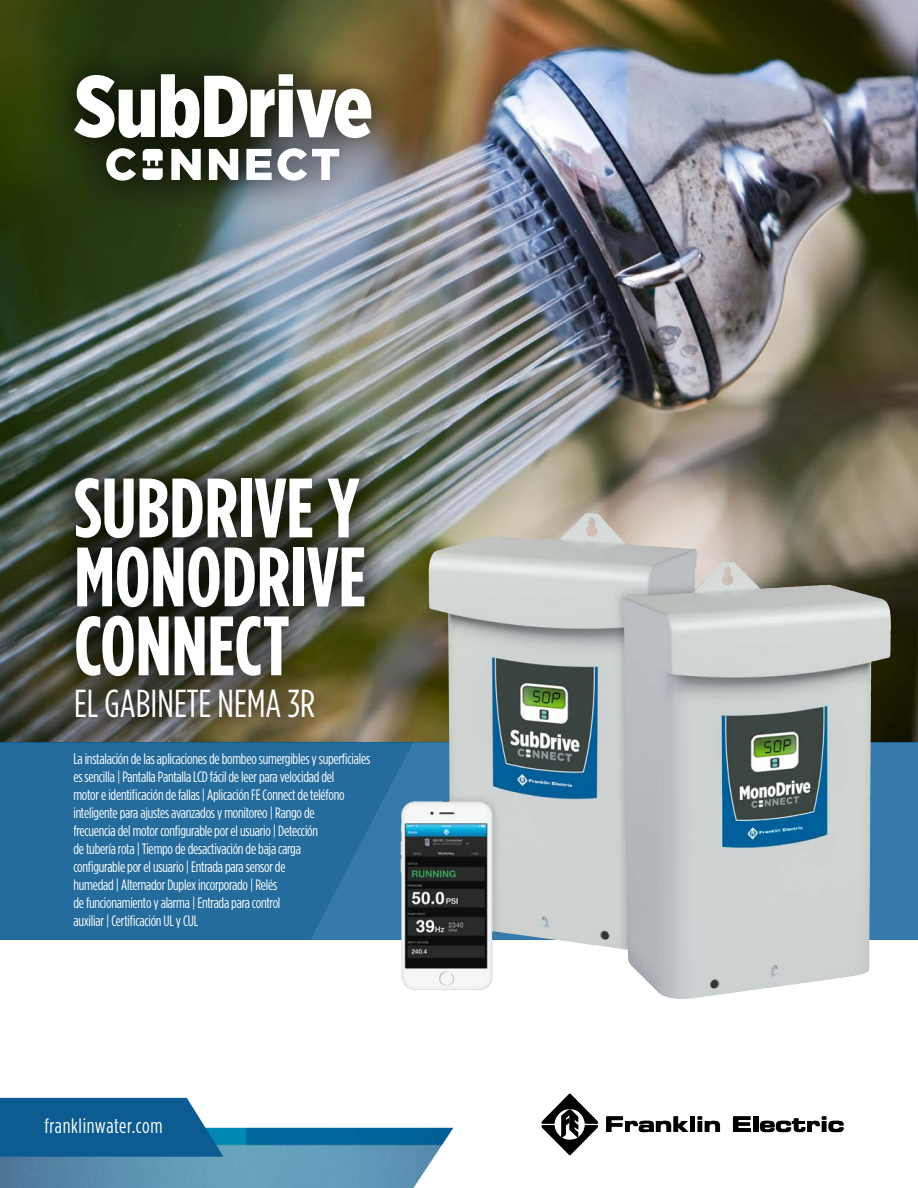
<style>
.page{position:relative;width:918px;height:1188px;background:#fff}
.page>*{position:absolute;margin:0;border:0;box-sizing:border-box;transform-origin:0 0}
.t1{font:700 84px/69px "Gotham Condensed";color:#fff;text-align:justify}
.t2{font:39px "Gotham Condensed";color:#fff}
.t3{font:20.7px "Gotham Condensed";letter-spacing:.03em;color:#fff}
.t4{font:15px/18px "Gotham Condensed";letter-spacing:-.015em;color:#fff}
</style>
<div class="page">
<img style="left:0;top:0;width:918px;height:742px">
<img style="left:39px;top:441px;width:361px;height:301px">
<div style="left:51px;top:454px;width:338px;height:288px;background:#000;opacity:.75"></div>
<div style="left:0;top:742px;width:918px;height:198px;background:#246c9d"></div>
<svg style="left:310px;top:742px;width:608px;height:197px;fill:#357aaa"></svg>
<div style="left:41px;top:40px;width:365px;height:176px;background:#000;opacity:.85"></div>
<svg style="left:106px;top:148px;width:30px;height:33px"></svg>
<svg style="left:171px;top:149px;width:30px;height:31px"></svg>
<svg style="left:209px;top:149px;width:29px;height:31px"></svg>
<svg style="left:246px;top:149px;width:26px;height:31px"></svg>
<svg style="left:278px;top:148px;width:61px;height:33px"></svg>
<svg style="left:74px;top:75px;width:81px;height:63px"></svg>
<svg style="left:161px;top:74px;width:210px;height:64px"></svg>
<svg style="left:143px;top:149px;width:20px;height:31px"></svg>
<hr style="left:690px;top:1116px;width:4px;height:16px;background:#000">
<hr style="left:753px;top:1116px;width:4px;height:16px;background:#000">
<img style="left:0;top:1128px;width:453px;height:60px">
<svg style="left:0;top:1098px;width:223px;height:59px;background:#1b6799"></svg>
<svg style="left:606px;top:1116px;width:83px;height:16px"></svg>
<hr style="left:691px;top:1116px;width:4px;height:16px;background:#000">
<svg style="left:697px;top:1116px;width:23px;height:16px"></svg>
<svg style="left:733px;top:1116px;width:18px;height:16px"></svg>
<hr style="left:754px;top:1116px;width:4px;height:16px;background:#000">
<svg style="left:760px;top:1116px;width:84px;height:16px"></svg>
<svg style="left:542px;top:1094px;width:56px;height:61px"></svg>
<img style="left:401px;top:513px;width:469px;height:486px">
<h1 class="t1" style="left:74px;top:473px;width:294px">SUBDRIVE Y MONODRIVE CONNECT</h1>
<h2 class="t2" style="left:74px;top:681px;width:242px">EL GABINETE NEMA 3R</h2>
<p class="t4" style="left:73px;top:750px;width:298px">La instalación de las aplicaciones de bombeo sumergibles y superficiales es sencilla | Pantalla Pantalla LCD fácil de leer para velocidad del<br>motor e identificación de fallas | Aplicación FE Connect de teléfono inteligente para ajustes avanzados y monitoreo | Rango de<br>frecuencia del motor configurable por el usuario | Detección<br>de tubería rota | Tiempo de desactivación de baja carga<br>configurable por el usuario | Entrada para sensor de<br>humedad | Alternador Duplex incorporado | Relés<br>de funcionamiento y alarma | Entrada para control<br>auxiliar | Certificación UL y CUL</p>
<h3 class="t3" style="left:45px;top:1114px;width:120px">franklinwater.com</h3>
</div>
